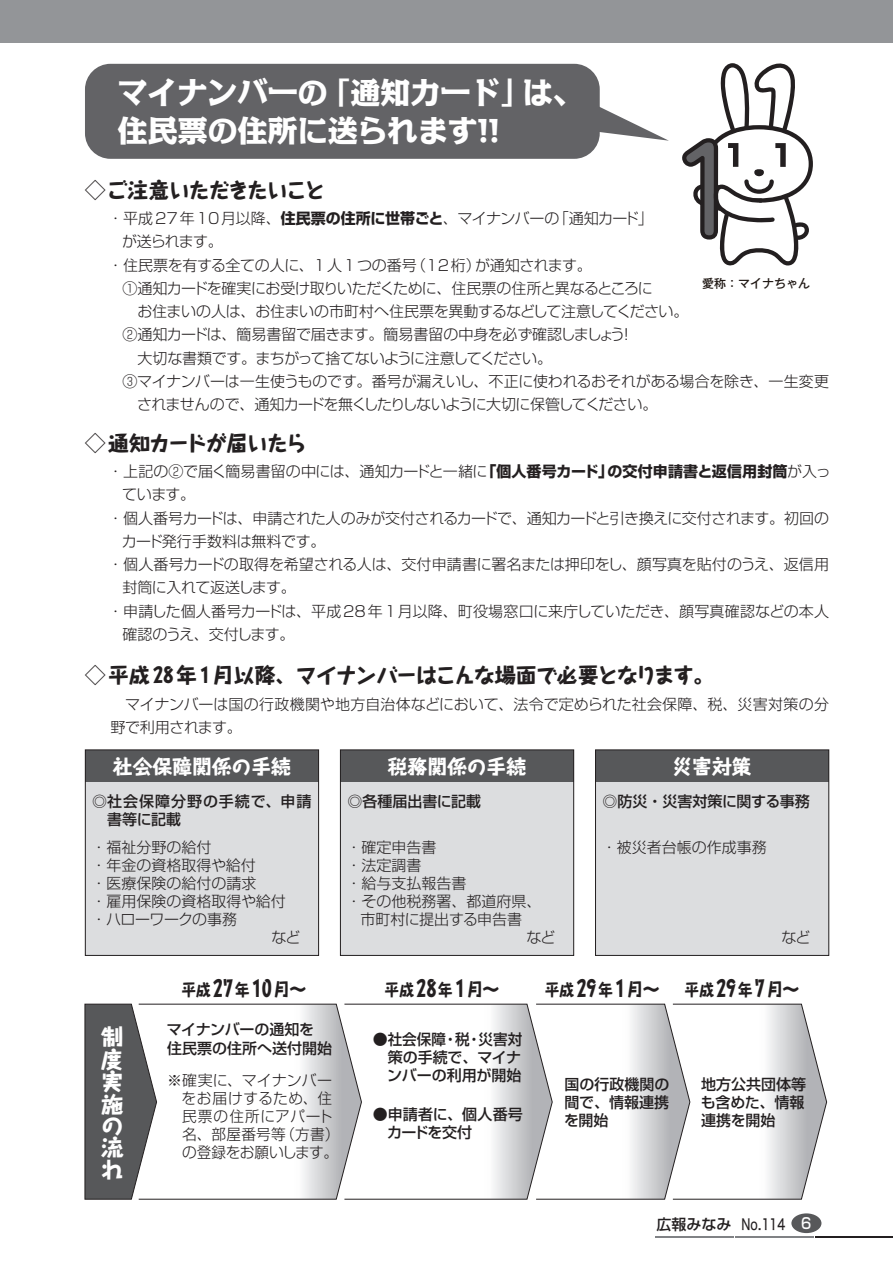
<style>
.page{position:relative;width:893px;height:1263px;background:#fff}
.page>*{position:absolute;margin:0;border:0;box-sizing:border-box;transform-origin:0 0}
.t1{font:800 30px/37.5px "Kakumin Pro";color:#fff}
.t2{font:800 22.5px "Taka Hand Std";color:#231f20;scale:.9 1}
.t3{font:800 22.5px/22.2px "Taka Hand Std";color:#fff;text-align:justify}
.t4{font:800 21px "Taka Hand Std";letter-spacing:-.03em;color:#231f20}
.t5{font:800 21px "Taka Hand Std";letter-spacing:-.05em;color:#231f20}
.t6{font:800 19.8px "Taka Hand Std";color:#fff}
.t7{font:800 16.5px "Taka Hand Std";color:#231f20;scale:.9 1}
.t8{font:300 15px/23.2px "Shin Go Pr 6 N";letter-spacing:-.01em;color:#231f20}
.t9{font:300 15px "Shin Go Pr 6 N";letter-spacing:-.035em;color:#231f20}
.t10{font:500 15px/18px "Shin Go Pr 6 N";color:#231f20;text-align:justify}
.t11{font:300 15px/18px "Shin Go Pr 6 N";letter-spacing:.02em;color:#231f20}
.t12{font:300 15px "Shin Go Pr 6 N";letter-spacing:.015em;color:#231f20}
.t13{font:300 15px "Shin Go Pr 6 N";letter-spacing:-.045em;color:#231f20}
.t14{font:500 15px/18px "Shin Go Pr 6 N";letter-spacing:.065em;color:#231f20}
.t15{font:15px "Hira Kaku Std W5";color:#231f20;scale:.75 1}
.t16{font:300 15px "Shin Go Pr 6 N";letter-spacing:-.07em;color:#231f20}
.t17{font:500 12px "Gothic MB101 Pro";color:#201814}
.s1{font-family:"Koz Go Pr 6 N";font-weight:400}
.s2{font-weight:700}
.s3{font-size:16.5px}
.s4{font-size:18px}
.s5{font-size:22.5px}
.s6{font-family:"Shin Go Pr 6 N";font-weight:500}
.s7{font-family:"Shin Go Pr 6 N";font-weight:500;color:#fff}
</style>
<div class="page">
<div style="left:0;top:0;width:893px;height:43px;background:#939598"></div>
<div style="left:791px;top:1213px;width:30px;height:20px;background:#57585a;border-radius:50%"></div>
<hr style="left:655px;top:1236px;width:79px;height:1px;background:#808285">
<hr style="left:735px;top:1236px;width:78px;height:1px;background:#808285">
<hr style="left:815px;top:1236px;width:78px;height:1px;background:#231f20">
<div style="left:85px;top:64px;width:515px;height:95px;background:#636366;border-radius:26px"></div>
<svg style="left:598px;top:104px;width:71px;height:37px"></svg>
<svg style="left:682px;top:63px;width:131px;height:203px"></svg>
<svg style="left:84px;top:1003px;width:744px;height:197px"></svg>
<div style="left:85px;top:780px;width:234px;height:175px;background:#dcdddf"></div>
<div style="left:340px;top:780px;width:234px;height:175px;background:#dcdddf"></div>
<div style="left:595px;top:780px;width:234px;height:175px;background:#dcdddf"></div>
<div style="left:85px;top:750px;width:234px;height:32px;background:#57585a"></div>
<div style="left:340px;top:750px;width:234px;height:32px;background:#57585a"></div>
<div style="left:595px;top:750px;width:234px;height:32px;background:#57585a"></div>
<div style="left:85px;top:749px;width:234px;height:207px;border:1px solid #231f20"></div>
<div style="left:340px;top:749px;width:234px;height:207px;border:1px solid #231f20"></div>
<div style="left:595px;top:749px;width:234px;height:207px;border:1px solid #231f20"></div>
<h1 class="t1" style="left:118px;top:71px;width:467px">マイナンバーの「通知カード」は、住民票の住所に送られます!!</h1>
<h3 class="t5" style="left:85px;top:175px;width:242px"><span class="s1">◇</span>ご注意いただきたいこと</h3>
<p class="t8" style="left:108px;top:206px;width:546px">・平成27年10月以降、<span class="s2">住民票の住所に世帯ごと</span>、マイナンバーの「通知カード」</p>
<p class="t8" style="left:122px;top:229px;width:102px">が送られます。</p>
<p class="t8" style="left:108px;top:252px;width:485px">・住民票を有する全ての人に、1人1つの番号（12桁）が通知されます。</p>
<p class="t9" style="left:122px;top:276px;width:532px">①通知カードを確実にお受け取りいただくために、住民票の住所と異なるところに</p>
<p class="t8" style="left:137px;top:299px;width:553px">お住まいの人は、お住まいの市町村へ住民票を異動するなどして注意してください。</p>
<p class="t8" style="left:122px;top:322px;width:513px">②通知カードは、簡易書留で届きます。簡易書留の中身を必ず確認しましょう！</p>
<p class="t9" style="left:122px;top:346px;width:431px">　大切な書類です。まちがって捨てないように注意してください。</p>
<p class="t8" style="left:122px;top:368px;width:708px">③マイナンバーは一生使うものです。番号が漏えいし、不正に使われるおそれがある場合を除き、一生変更</p>
<p class="t13" style="left:137px;top:392px;width:522px">されませんので、通知カードを無くしたりしないように大切に保管してください。</p>
<h3 class="t5" style="left:85px;top:428px;width:224px"><span class="s1">◇</span>通知カードが届いたら</h3>
<p class="t8" style="left:108px;top:458px;width:724px">・上記の②で届く簡易書留の中には、通知カードと一緒に<span class="s2">「個人番号カード」の交付申請書と返信用封筒</span>が入っ</p>
<p class="t8" style="left:122px;top:482px;width:75px">ています。</p>
<p class="t9" style="left:108px;top:505px;width:722px">・個人番号カードは、申請された人のみが交付されるカードで、通知カードと引き換えに交付されます。初回の</p>
<p class="t8" style="left:122px;top:528px;width:205px">カード発行手数料は無料です。</p>
<p class="t8" style="left:108px;top:551px;width:722px">・個人番号カードの取得を希望される人は、交付申請書に署名または押印をし、顔写真を貼付のうえ、返信用</p>
<p class="t9" style="left:122px;top:575px;width:175px">封筒に入れて返送します。</p>
<p class="t12" style="left:108px;top:598px;width:722px">・申請した個人番号カードは、平成28年1月以降、町役場窓口に来庁していただき、顔写真確認などの本人</p>
<p class="t16" style="left:122px;top:622px;width:173px">確認のうえ、交付します。</p>
<h3 class="t4" style="left:85px;top:661px;width:631px"><span class="s1">◇</span>平成 28年 1月以降、マイナンバーはこんな場面で必要となります。</h3>
<p class="t8" style="left:110px;top:691px;width:720px">　マイナンバーは国の行政機関や地方自治体などにおいて、法令で定められた社会保障、税、災害対策の分野で利用されます。</p>
<h3 class="t6" style="left:113px;top:752px;width:180px">社会保障関係の手続</h3>
<p class="t14" style="left:107px;top:791px;width:206px;text-indent:-15px">◎社会保障分野の手続で、申請書等に記載</p>
<p class="t8" style="left:92px;top:834px;width:122px">・福祉分野の給付</p>
<p class="t8" style="left:92px;top:852px;width:166px">・年金の資格取得や給付</p>
<p class="t8" style="left:92px;top:870px;width:167px">・医療保険の給付の請求</p>
<p class="t8" style="left:92px;top:888px;width:196px">・雇用保険の資格取得や給付</p>
<p class="t9" style="left:92px;top:907px;width:147px">・ハローワークの事務</p>
<p class="t8" style="left:271px;top:924px;width:31px">など</p>
<p class="t17" style="left:702px;top:273px;width:109px">愛称：マイナちゃん</p>
<h3 class="t6" style="left:672px;top:752px;width:81px">災害対策</h3>
<p class="t10" style="left:602px;top:791px;width:209px">◎防災・災害対策に関する事務</p>
<p class="t8" style="left:602px;top:834px;width:166px">・被災者台帳の作成事務</p>
<h3 class="t6" style="left:388px;top:752px;width:140px">税務関係の手続</h3>
<p class="t10" style="left:347px;top:791px;width:135px">◎各種届出書に記載</p>
<p class="t8" style="left:347px;top:834px;width:91px">・確定申告書</p>
<p class="t8" style="left:347px;top:852px;width:76px">・法定調書</p>
<p class="t8" style="left:347px;top:870px;width:121px">・給与支払報告書</p>
<p class="t8" style="left:347px;top:888px;width:196px">・その他税務署、都道府県、</p>
<p class="t8" style="left:360px;top:906px;width:163px">市町村に提出する申告書</p>
<p class="t8" style="left:526px;top:924px;width:31px">など</p>
<p class="t8" style="left:781px;top:924px;width:31px">など</p>
<h2 class="t3" style="left:101px;top:1023px;width:24px">制度実施の流れ</h2>
<h2 class="t2" style="left:181px;top:973px;width:140px"><span class="s3">平成</span>27<span class="s3">年</span>10<span class="s4">月～</span></h2>
<p class="t10" style="left:167px;top:1018px;width:167px;line-height:19.5px">マイナンバーの通知を住民票の住所へ送付開始</p>
<p class="t11" style="left:182px;top:1069px;width:159px;text-indent:-15px">※確実に、マイナンバーをお届けするため、住民票の住所にアパート名、部屋番号等（方書）の登録をお願いします。</p>
<p class="t7" style="left:385px;top:978px;width:129px">平成<span class="s5">28</span>年<span class="s5">1</span><span class="s4">月～</span></p>
<p class="t10" style="left:387px;top:1029px;width:136px;text-indent:-14px">●社会保障・税・災害対策の手続で、マイナンバーの利用が開始</p>
<p class="t10" style="left:387px;top:1104px;width:137px;text-indent:-14px">●申請者に、個人番号カードを交付</p>
<p class="t7" style="left:545px;top:978px;width:129px">平成<span class="s5">29</span>年<span class="s5">1</span><span class="s4">月～</span></p>
<p class="t7" style="left:685px;top:978px;width:129px">平成<span class="s5">29</span>年<span class="s5">7</span><span class="s4">月～</span></p>
<p class="t10" style="left:564px;top:1074px;width:107px">国の行政機関の間で、情報連携を開始</p>
<p class="t10" style="left:701px;top:1074px;width:107px">地方公共団体等も含めた、情報連携を開始</p>
<p class="t15" style="left:657px;top:1212px;width:208px"><span class="s6">広報みなみ</span> No.114 <span class="s7">6</span></p>
</div>
